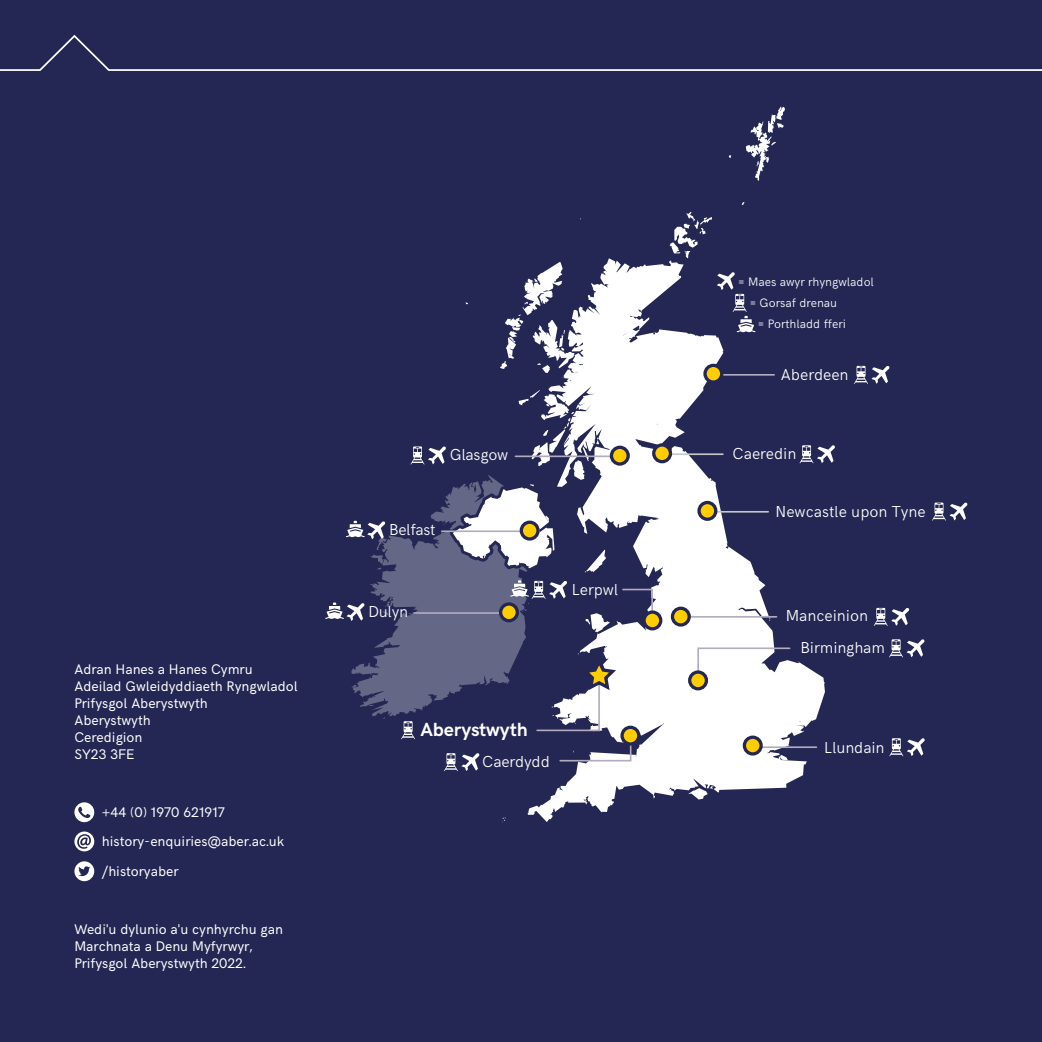
<style>
.page{position:relative;width:1042px;height:1042px;background:#242753}
.page>*{position:absolute;margin:0;border:0;box-sizing:border-box;transform-origin:0 0}
.t1{font:700 19.07px "HK Grotesk";color:#fff}
.t2{font:300 15.92px/32px "HK Grotesk";color:#fff}
.t3{font:300 15.92px "HK Grotesk";letter-spacing:-.02em;color:#fff}
.t4{font:14px/16.8px "HK Grotesk";color:#fff}
.t5{font:300 12.25px "HK Grotesk";color:#fff}
</style>
<div class="page">
<svg style="left:670px;top:212px;width:42px;height:46px"></svg>
<svg style="left:746px;top:107px;width:39px;height:74px"></svg>
<svg style="left:528px;top:258px;width:297px;height:564px"></svg>
<svg style="left:688px;top:786px;width:25px;height:13px"></svg>
<svg style="left:500px;top:262px;width:74px;height:111px"></svg>
<hr style="left:712px;top:374px;width:62px;height:2px;background:#b3acc1">
<hr style="left:661px;top:453px;width:62px;height:2px;background:#c7c7c7">
<svg style="left:696px;top:646px;width:95px;height:37px;background:#e1e1e8"></svg>
<hr style="left:679px;top:616px;width:97px;height:2px;background:#b3acc1">
<svg style="left:761px;top:739px;width:57px;height:10px"></svg>
<svg style="left:705px;top:365px;width:17px;height:17px"></svg>
<div style="left:703px;top:364px;width:20px;height:20px;border:3px solid #242753;border-radius:50%"></div>
<svg style="left:654px;top:445px;width:16px;height:17px"></svg>
<div style="left:652px;top:443px;width:20px;height:20px;border:3px solid #242753;border-radius:50%"></div>
<svg style="left:672px;top:608px;width:17px;height:17px"></svg>
<div style="left:671px;top:606px;width:20px;height:20px;border:3px solid #242753;border-radius:50%"></div>
<svg style="left:644px;top:612px;width:17px;height:17px"></svg>
<div style="left:642px;top:610px;width:20px;height:20px;border:3px solid #242753;border-radius:50%"></div>
<svg style="left:690px;top:672px;width:16px;height:17px"></svg>
<div style="left:688px;top:670px;width:20px;height:20px;border:3px solid #242753;border-radius:50%"></div>
<svg style="left:744px;top:737px;width:17px;height:17px"></svg>
<div style="left:743px;top:735px;width:20px;height:20px;border:3px solid #242753;border-radius:50%"></div>
<svg style="left:889px;top:738px;width:36px;height:18px"></svg>
<svg style="left:889px;top:639px;width:35px;height:18px"></svg>
<svg style="left:873px;top:608px;width:36px;height:18px"></svg>
<svg style="left:799px;top:445px;width:36px;height:18px"></svg>
<svg style="left:854px;top:366px;width:35px;height:18px"></svg>
<svg style="left:932px;top:502px;width:35px;height:18px"></svg>
<hr style="left:706px;top:511px;width:62px;height:1px;background:#c7c7c7">
<svg style="left:699px;top:502px;width:17px;height:17px"></svg>
<div style="left:697px;top:501px;width:20px;height:20px;border:3px solid #242753;border-radius:50%"></div>
<svg style="left:325px;top:390px;width:329px;height:381px"></svg>
<svg style="left:717px;top:272px;width:38px;height:60px"></svg>
<svg style="left:74px;top:802px;width:20px;height:20px"></svg>
<svg style="left:74px;top:831px;width:20px;height:20px"></svg>
<svg style="left:74px;top:861px;width:20px;height:20px"></svg>
<svg style="left:0;top:34px;width:1042px;height:37px"></svg>
<p class="t4" style="left:74px;top:660px;width:225px">Adran Hanes a Hanes Cymru<br>Adeilad Gwleidyddiaeth Ryngwladol<br>Prifysgol Aberystwyth<br>Aberystwyth<br>Ceredigion<br>SY23 3FE</p>
<p class="t4" style="left:102px;top:796px;width:184px;line-height:29.2px">+44 (0) 1970 621917 history-enquiries@aber.ac.uk /historyaber</p>
<p class="t4" style="left:74px;top:919px;width:210px">Wedi'u dylunio a'u cynhyrchu gan<br>Marchnata a Denu Myfyrwyr,<br>Prifysgol Aberystwyth 2022.</p>
<p class="t5" style="left:738px;top:273px;width:137px">= Maes awyr rhyngwladol</p>
<p class="t5" style="left:749px;top:293px;width:89px">= Gorsaf drenau</p>
<p class="t5" style="left:758px;top:315px;width:90px">= Porthladd fferi</p>
<p class="t2" style="left:781px;top:357px;width:69px">Aberdeen</p>
<p class="t3" style="left:450px;top:443px;width:60px">Glasgow</p>
<p class="t2" style="left:732px;top:436px;width:65px">Caeredin</p>
<p class="t3" style="left:389px;top:517px;width:48px">Belfast</p>
<p class="t2" style="left:368px;top:594px;width:41px">Dulyn</p>
<p class="t2" style="left:572px;top:572px;width:48px">Lerpwl</p>
<h1 class="t1" style="left:420px;top:715px;width:109px">Aberystwyth</h1>
<p class="t2" style="left:482px;top:744px;width:69px">Caerdydd</p>
<p class="t2" style="left:775px;top:494px;width:151px">Newcastle upon Tyne</p>
<p class="t2" style="left:800px;top:598px;width:86px;text-indent:-15px">Manceinion<br>Birmingham</p>
<p class="t2" style="left:824px;top:730px;width:62px">Llundain</p>
</div>
